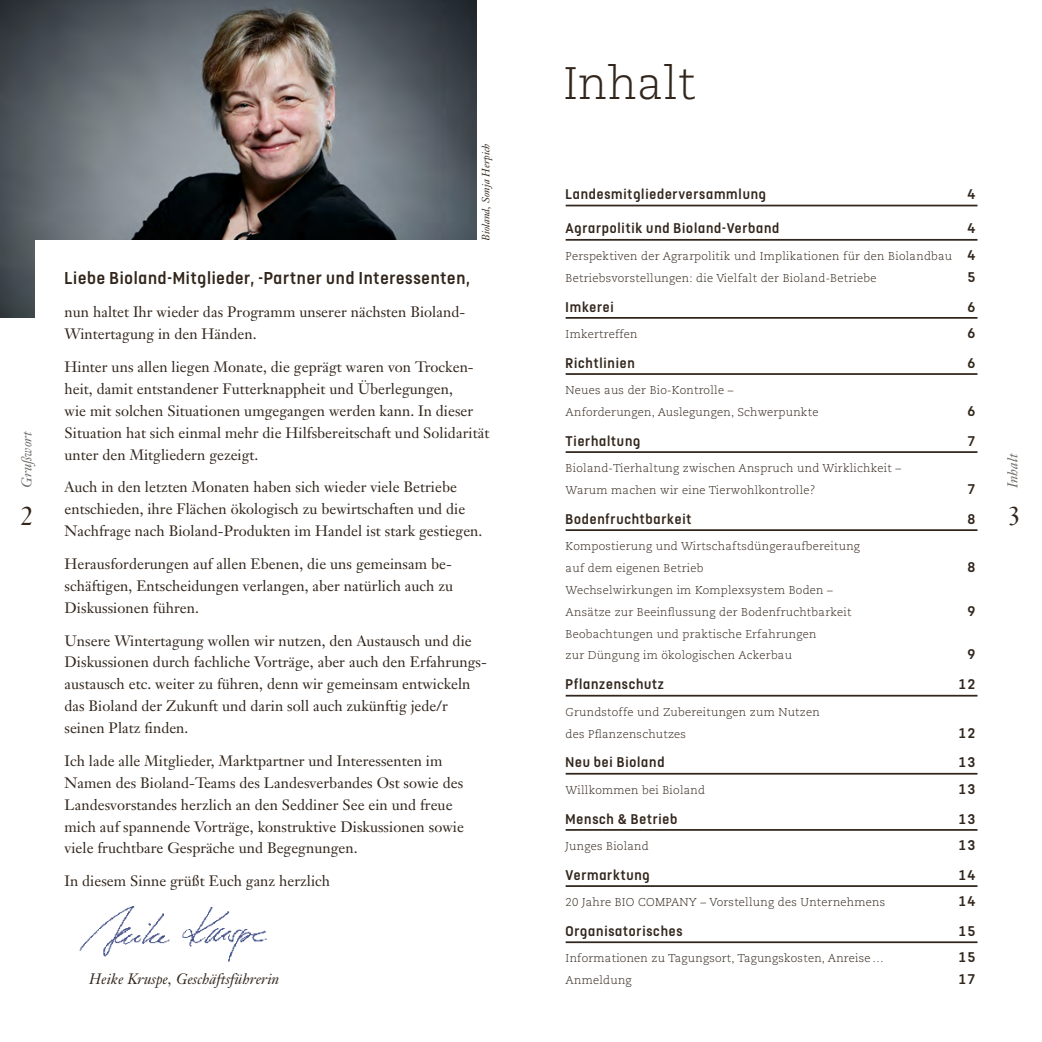
<style>
.page{position:relative;width:1042px;height:1042px;background:#fff}
.page>*{position:absolute;margin:0;border:0;box-sizing:border-box;transform-origin:0 0}
.t1{font:300 45.5px "Caecilia LT Pro 45";color:#32261c}
.t2{font:26.25px "Janson Text LT Pro";color:#32261c}
.t3{font:500 19.25px "FS Dillon";letter-spacing:.04em;color:#32261c}
.t4{font:500 15.75px "FS Dillon";letter-spacing:.05em;color:#32261c}
.t5{font:14.88px/21.9px "Janson Text";letter-spacing:.005em;color:#32261c}
.t6{font:italic 14.88px "Janson Text";letter-spacing:.005em;color:#32261c}
.t7{font:italic 14px "Janson Text";letter-spacing:.01em;color:#6d6966}
.t8{font:300 11.38px/21.9px "Caecilia";letter-spacing:.02em;color:#32261c}
.t9{font:italic 10.5px "Janson Text";letter-spacing:.01em;color:#32261c}
.s1{font-family:"FS Dillon";font-weight:500;font-size:15.75px}
</style>
<div class="page">
<img style="left:79px;top:906px;width:188px;height:56px">
<img style="left:0;top:0;width:476px;height:317px">
<div style="left:36px;top:241px;width:485px;height:262px;background:#fff"></div>
<hr style="left:566px;top:205px;width:411px;height:1px;background:#32261c">
<hr style="left:566px;top:239px;width:411px;height:2px;background:#32261c">
<hr style="left:566px;top:317px;width:411px;height:2px;background:#32261c">
<hr style="left:566px;top:373px;width:411px;height:2px;background:#32261c">
<hr style="left:566px;top:451px;width:411px;height:2px;background:#32261c">
<hr style="left:566px;top:529px;width:411px;height:2px;background:#32261c">
<hr style="left:566px;top:695px;width:411px;height:1px;background:#32261c">
<hr style="left:566px;top:773px;width:411px;height:1px;background:#32261c">
<hr style="left:566px;top:829px;width:411px;height:2px;background:#32261c">
<hr style="left:566px;top:885px;width:411px;height:2px;background:#32261c">
<hr style="left:566px;top:941px;width:411px;height:2px;background:#32261c">
<h1 class="t1" style="left:563px;top:53px;width:134px">Inhalt</h1>
<p class="t9" style="left:479px;top:241px;width:99px;rotate:-90deg">Bioland, Sonja Herpich</p>
<p class="t4" style="left:566px;top:183px;width:202px">Landesmitgliederversammlung</p>
<p class="t4" style="left:967px;top:183px;width:9px">4</p>
<p class="t4" style="left:566px;top:217px;width:215px">Agrarpolitik und Bioland-Verband</p>
<p class="t4" style="left:967px;top:217px;width:9px">4</p>
<p class="t8" style="left:566px;top:245px;width:411px">Perspektiven der Agrarpolitik und Implikationen für den Biolandbau <span class="s1">4<br></span>Betriebsvorstellungen: die Vielfalt der Bioland-Betriebe</p>
<p class="t3" style="left:64px;top:265px;width:407px">Liebe Bioland-Mitglieder, -Partner und Interessenten,</p>
<p class="t5" style="left:64px;top:301px;width:402px">nun haltet Ihr wieder das Programm unserer nächsten Bioland-<br>Wintertagung in den Händen.</p>
<p class="t5" style="left:64px;top:356px;width:426px">Hinter uns allen liegen Monate, die geprägt waren von Trocken&shy;heit, damit entstandener Futterknappheit und Überlegungen,<br>wie mit solchen Situationen umgegangen werden kann. In dieser Situation hat sich einmal mehr die Hilfsbereitschaft und Solidarität unter den Mitgliedern gezeigt.</p>
<p class="t5" style="left:64px;top:476px;width:419px">Auch in den letzten Monaten haben sich wieder viele Betriebe entschieden, ihre Flächen ökologisch zu bewirtschaften und die<br>Nachfrage nach Bioland-Produkten im Handel ist stark gestiegen.</p>
<p class="t5" style="left:64px;top:553px;width:390px;text-align:justify">Herausforderungen auf allen Ebenen, die uns gemeinsam be&shy;schäftigen, Entscheidungen verlangen, aber natürlich auch zu Diskussionen führen.</p>
<p class="t5" style="left:64px;top:629px;width:424px">Unsere Wintertagung wollen wir nutzen, den Austausch und die Diskussionen durch fachliche Vorträge, aber auch den Erfahrungs&shy;austausch etc. weiter zu führen, denn wir gemeinsam entwickeln das Bioland der Zukunft und darin soll auch zukünftig jede/r seinen Platz finden.</p>
<p class="t5" style="left:64px;top:750px;width:401px">Ich lade alle Mitglieder, Marktpartner und Interessenten im Namen des Bioland-Teams des Landesverbandes Ost sowie des Landesvorstandes herzlich an den Seddiner See ein und freue mich auf spannende Vorträge, konstruktive Diskussionen sowie viele fruchtbare Gespräche und Begegnungen.</p>
<p class="t5" style="left:64px;top:870px;width:267px">In diesem Sinne grüßt Euch ganz herzlich</p>
<p class="t4" style="left:967px;top:266px;width:9px">5</p>
<p class="t4" style="left:566px;top:296px;width:50px">Imkerei</p>
<p class="t4" style="left:967px;top:296px;width:9px">6</p>
<p class="t8" style="left:566px;top:323px;width:74px">Imkertreffen</p>
<p class="t4" style="left:967px;top:322px;width:9px">6</p>
<p class="t4" style="left:566px;top:352px;width:71px">Richtlinien</p>
<p class="t4" style="left:967px;top:352px;width:9px">6</p>
<p class="t8" style="left:566px;top:379px;width:254px">Neues aus der Bio-Kontrolle –<br>Anforderungen, Auslegungen, Schwerpunkte</p>
<p class="t4" style="left:967px;top:400px;width:9px">6</p>
<p class="t7" style="left:18px;top:488px;width:59px;rotate:-90deg">Grußwort</p>
<p class="t4" style="left:566px;top:430px;width:76px">Tierhaltung</p>
<p class="t4" style="left:967px;top:430px;width:9px">7</p>
<p class="t8" style="left:566px;top:457px;width:337px">Bioland-Tierhaltung zwischen Anspruch und Wirklichkeit –<br>Warum machen wir eine Tierwohlkontrolle?</p>
<p class="t7" style="left:1004px;top:488px;width:36px;rotate:-90deg">Inhalt</p>
<p class="t4" style="left:967px;top:478px;width:9px">7</p>
<h2 class="t2" style="left:20px;top:499px;width:15px">2</h2>
<h2 class="t2" style="left:1008px;top:499px;width:15px">3</h2>
<p class="t4" style="left:566px;top:508px;width:127px">Bodenfruchtbarkeit</p>
<p class="t4" style="left:967px;top:508px;width:9px">8</p>
<p class="t8" style="left:566px;top:535px;width:296px">Kompostierung und Wirtschaftsdüngeraufbereitung auf dem eigenen Betrieb</p>
<p class="t4" style="left:967px;top:556px;width:9px">8</p>
<p class="t8" style="left:566px;top:579px;width:287px">Wechselwirkungen im Komplexsystem Boden –<br>Ansätze zur Beeinflussung der Bodenfruchtbarkeit</p>
<p class="t4" style="left:967px;top:600px;width:9px">9</p>
<p class="t8" style="left:566px;top:623px;width:252px">Beobachtungen und praktische Erfahrungen zur Düngung im ökologischen Ackerbau</p>
<p class="t4" style="left:967px;top:643px;width:9px">9</p>
<p class="t4" style="left:566px;top:673px;width:100px">Pflanzenschutz</p>
<p class="t4" style="left:958px;top:673px;width:18px">12</p>
<p class="t8" style="left:566px;top:701px;width:256px">Grundstoffe und Zubereitungen zum Nutzen des Pflanzenschutzes</p>
<p class="t4" style="left:958px;top:721px;width:18px">12</p>
<p class="t4" style="left:566px;top:751px;width:100px">Neu bei Bioland</p>
<p class="t4" style="left:958px;top:751px;width:18px">13</p>
<p class="t8" style="left:566px;top:779px;width:141px">Willkommen bei Bioland</p>
<p class="t4" style="left:958px;top:778px;width:18px">13</p>
<p class="t4" style="left:566px;top:807px;width:113px">Mensch &amp; Betrieb</p>
<p class="t4" style="left:958px;top:807px;width:18px">13</p>
<p class="t8" style="left:566px;top:835px;width:85px">Junges Bioland</p>
<p class="t4" style="left:958px;top:834px;width:18px">13</p>
<p class="t4" style="left:566px;top:864px;width:86px">Vermarktung</p>
<p class="t4" style="left:958px;top:864px;width:18px">14</p>
<p class="t8" style="left:566px;top:891px;width:321px">20 Jahre BIO COMPANY – Vorstellung des Unternehmens</p>
<p class="t4" style="left:958px;top:890px;width:18px">14</p>
<p class="t4" style="left:566px;top:920px;width:118px">Organisatorisches</p>
<p class="t4" style="left:958px;top:920px;width:18px">15</p>
<p class="t8" style="left:566px;top:947px;width:320px">Informationen zu Tagungsort, Tagungskosten, Anreise…</p>
<p class="t4" style="left:958px;top:946px;width:18px">15</p>
<p class="t8" style="left:566px;top:969px;width:68px">Anmeldung</p>
<p class="t4" style="left:958px;top:968px;width:18px">17</p>
<p class="t6" style="left:89px;top:969px;width:191px">Heike Kruspe, Geschäftsführerin</p>
</div>
